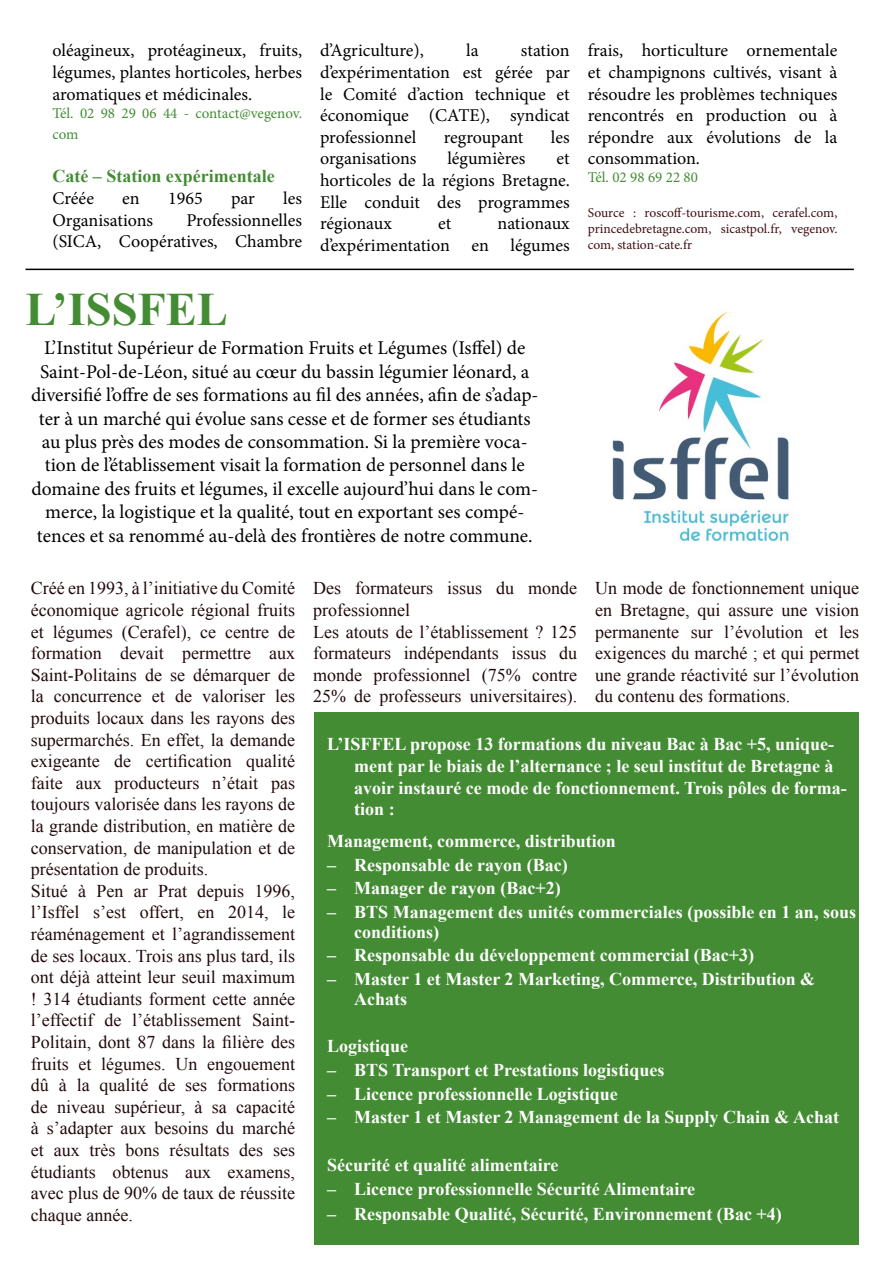
<style>
.page{position:relative;width:893px;height:1263px;background:#fff}
.page>*{position:absolute;margin:0;border:0;box-sizing:border-box;transform-origin:0 0}
.t1{font:700 46.5px "Times New Roman";color:#448c34}
.t2{font:19.5px/23.4px "Minion Pro";color:#000;text-align:center}
.t3{font:18px/21.6px "Times New Roman";color:#21090c}
.t4{font:700 18px/21.6px "Times New Roman";color:#fff}
.t5{font:18px/21.6px "Minion Pro";color:#000;text-align:justify}
.t6{font:700 18px "Times New Roman";color:#448c34}
.t7{font:15px/21.6px "Minion Pro";color:#448c34}
.t8{font:13.5px/16.2px "Minion Pro";color:#3f1012;text-align:justify}
</style>
<div class="page">
<hr style="left:26px;top:269px;width:828px;height:1px;background:#000">
<img style="left:612px;top:311px;width:177px;height:231px">
<div style="left:315px;top:712px;width:544px;height:533px;background:#448c34"></div>
<p class="t5" style="left:52px;top:40px;width:251px">oléagineux, protéagineux, fruits, légumes, plantes horticoles, herbes aromatiques et médicinales.</p>
<p class="t7" style="left:52px;top:102px;width:251px">Tél. 02 98 29 06 44 - contact@vegenov. com</p>
<p class="t6" style="left:52px;top:164px;width:224px">Caté – Station expérimentale</p>
<p class="t5" style="left:52px;top:187px;width:43px">Créée</p>
<p class="t5" style="left:122px;top:187px;width:19px">en</p>
<p class="t5" style="left:168px;top:187px;width:36px">1965</p>
<p class="t5" style="left:231px;top:187px;width:25px">par</p>
<p class="t5" style="left:283px;top:187px;width:20px">les</p>
<p class="t5" style="left:52px;top:209px;width:102px">Organisations</p>
<p class="t5" style="left:52px;top:209px;width:251px;text-align:right">Professionnelles<br>(SICA, Coopératives, Chambre</p>
<p class="t5" style="left:320px;top:40px;width:105px">d’Agriculture),</p>
<p class="t5" style="left:466px;top:40px;width:14px">la</p>
<p class="t5" style="left:320px;top:40px;width:251px;text-indent:201px">station d’expérimentation est gérée par le Comité d’action technique et économique (CATE), syndicat professionnel</p>
<p class="t5" style="left:444px;top:126px;width:81px">regroupant</p>
<p class="t5" style="left:551px;top:126px;width:20px">les</p>
<p class="t5" style="left:320px;top:148px;width:98px">organisations</p>
<p class="t5" style="left:447px;top:148px;width:80px">légumières</p>
<p class="t5" style="left:320px;top:148px;width:251px;text-indent:236px">et horticoles de la régions Bretagne.<br>Elle conduit des programmes régionaux</p>
<p class="t5" style="left:320px;top:213px;width:251px;text-align:right">nationaux<br>d’expérimentation en légumes</p>
<p class="t5" style="left:438px;top:213px;width:15px">et</p>
<h1 class="t1" style="left:26px;top:277px;width:204px">L’ISSFEL</h1>
<p class="t2" style="left:31px;top:337px;width:509px">L’Institut Supérieur de Formation Fruits et Légumes (Isffel) de Saint-Pol-de-Léon, situé au cœur du bassin légumier léonard, a diversifié l’offre de ses formations au fil des années, afin de s’adap&shy;ter à un marché qui évolue sans cesse et de former ses étudiants au plus près des modes de consommation. Si la première voca&shy;tion de l’établissement visait la formation de personnel dans le domaine des fruits et légumes, il excelle aujourd’hui dans le com&shy;merce, la logistique et la qualité, tout en exportant ses compé&shy;tences et sa renommé au-delà des frontières de notre commune.</p>
<p class="t5" style="left:588px;top:40px;width:251px">frais, horticulture ornementale et champignons cultivés, visant à résoudre les problèmes techniques rencontrés en production ou à répondre aux évolutions de la consommation.</p>
<p class="t7" style="left:588px;top:167px;width:112px">Tél. 02 98 69 22 80</p>
<p class="t8" style="left:588px;top:204px;width:251px">Source : roscoff-tourisme.com, cerafel.com, princedebretagne.com, sicastpol.fr, vegenov. com, station-cate.fr</p>
<p class="t3" style="left:31px;top:577px;width:266px">Créé en 1993, à l’initiative du Comité économique agricole régional fruits et légumes (Cerafel), ce centre de formation devait permettre aux Saint-Politains de se démarquer de la concurrence et de valoriser les produits locaux dans les rayons des supermarchés. En effet, la demande exigeante de certification qualité faite aux producteurs n’était pas toujours valorisée dans les rayons de la grande distribution, en matière de conservation, de manipulation et de présentation de produits.<br>Situé à Pen ar Prat depuis 1996, l’Isffel s’est offert, en 2014, le réaménagement et l’agrandissement de ses locaux. Trois ans plus tard, ils ont déjà atteint leur seuil maximum ! 314 étudiants forment cette année l’effectif de l’établissement Saint-Politain, dont 87 dans la filière des fruits et légumes. Un engouement dû à la qualité de ses formations de niveau supérieur, à sa capacité à s’adapter aux besoins du marché et aux très bons résultats des ses étudiants obtenus aux examens, avec plus de 90% de taux de réussite chaque année.</p>
<p class="t3" style="left:313px;top:577px;width:266px">Des formateurs issus du monde professionnel<br>Les atouts de l’établissement ? 125 formateurs indépendants issus du monde professionnel (75% contre<br>25% de professeurs universitaires).</p>
<p class="t3" style="left:595px;top:577px;width:266px;text-align:justify">Un mode de fonctionnement unique en Bretagne, qui assure une vision permanente sur l’évolution et les exigences du marché ; et qui permet une grande réactivité sur l’évolution du contenu des formations.</p>
<p class="t4" style="left:354px;top:733px;width:494px;text-indent:-27px">L’ISFFEL propose 13 formations du niveau Bac à Bac +5, unique&shy;ment par le biais de l’alternance ; le seul institut de Bretagne à avoir instauré ce mode de fonctionnement. Trois pôles de forma&shy;tion :</p>
<p class="t4" style="left:327px;top:829px;width:290px">Management, commerce, distribution</p>
<p class="t4" style="left:327px;top:853px;width:242px">– Responsable de rayon (Bac)</p>
<p class="t4" style="left:327px;top:877px;width:235px">– Manager de rayon (Bac+2)</p>
<p class="t4" style="left:354px;top:902px;width:503px;line-height:19.5px;text-indent:-27px">– BTS Management des unités commerciales (possible en 1 an, sous conditions)</p>
<p class="t4" style="left:327px;top:944px;width:428px">– Responsable du développement commercial (Bac+3)</p>
<p class="t4" style="left:354px;top:969px;width:462px;line-height:19.5px;text-indent:-27px">– Master 1 et Master 2 Marketing, Commerce, Distribution &amp;<br>Achats</p>
<p class="t4" style="left:327px;top:1035px;width:83px">Logistique</p>
<p class="t4" style="left:327px;top:1058px;width:339px">– BTS Transport et Prestations logistiques</p>
<p class="t4" style="left:327px;top:1082px;width:292px">– Licence professionnelle Logistique</p>
<p class="t4" style="left:327px;top:1106px;width:513px">– Master 1 et Master 2 Management de la Supply Chain &amp; Achat</p>
<p class="t4" style="left:327px;top:1153px;width:233px">Sécurité et qualité alimentaire</p>
<p class="t4" style="left:327px;top:1177px;width:369px">– Licence professionnelle Sécurité Alimentaire</p>
<p class="t4" style="left:327px;top:1203px;width:456px">– Responsable Qualité, Sécurité, Environnement (Bac +4)</p>
</div>
